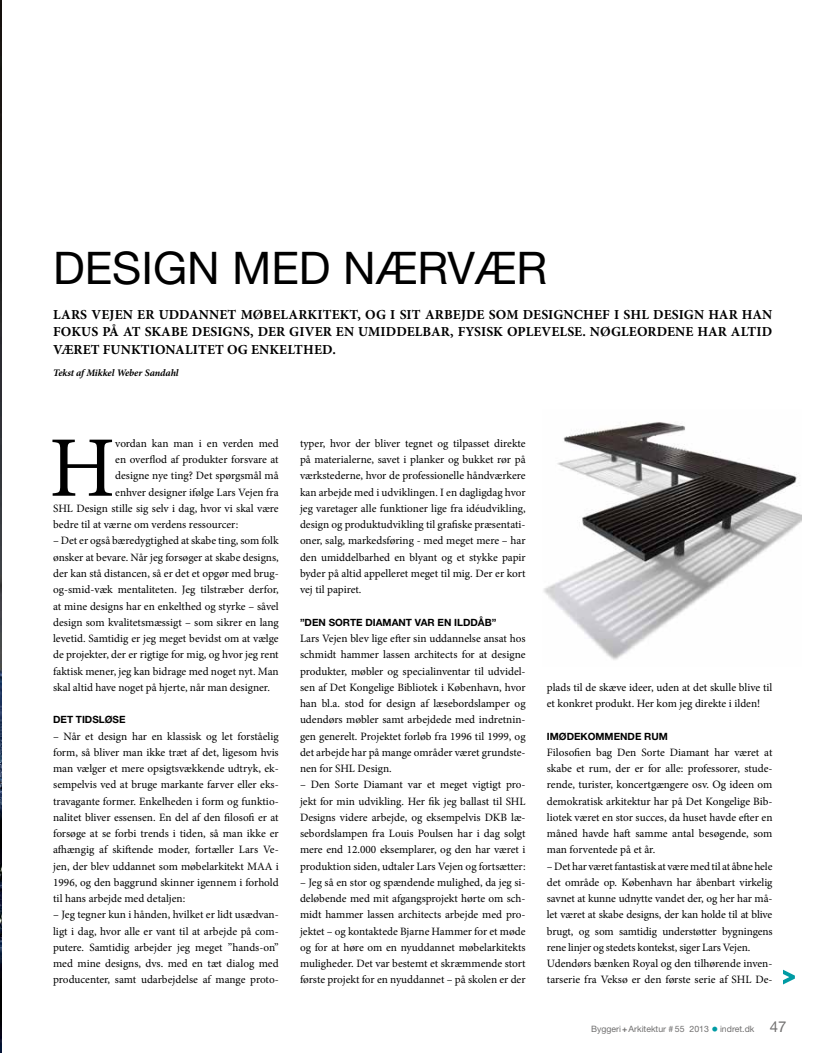
<style>
.page{position:relative;width:815px;height:1053px;background:#fff}
.page>*{position:absolute;margin:0;border:0;box-sizing:border-box;transform-origin:0 0}
.t1{font:86.25px "Minion Pro";color:#000}
.t2{font:45px "Helvetica Neue";color:#000}
.t3{font:700 13.75px/17.5px "Minion Pro";letter-spacing:.01em;color:#000;text-align:justify}
.t4{font:11.25px/16.2px "Minion Pro";letter-spacing:-.005em;color:#000;text-align:justify}
.t5{font:700 10px "Helvetica Neue";color:#000}
.t6{font:italic 700 10px "Minion Pro";letter-spacing:-.005em;color:#000}
.t7{font:8.75px "Helvetica Neue";color:#706f6f}
.s1{font-weight:700}
.s2{font-size:13.75px;color:#009ba4}
.s3{font-size:15px}
</style>
<div class="page">
<img style="left:543px;top:422px;width:258px;height:238px">
<img style="left:0;top:0;width:2px;height:1052px">
<svg style="left:783px;top:969px;width:12px;height:16px"></svg>
<p class="t2" style="left:53px;top:241px;width:496px">Design med nærvær</p>
<p class="t3" style="left:53px;top:305px;width:721px">LARS VEJEN ER UDDANNET MØBELARKITEKT, OG I SIT ARBEJDE SOM DESIGNCHEF I SHL DESIGN HAR HAN FOKUS PÅ AT SKABE DESIGNS, DER GIVER EN UMIDDELBAR, FYSISK OPLEVELSE. NØGLEORDENE HAR ALTID VÆRET FUNKTIONALITET OG ENKELTHED.</p>
<p class="t6" style="left:53px;top:366px;width:127px">Tekst af Mikkel Weber Sandahl</p>
<p class="t1" style="left:49px;top:410px;width:68px">H</p>
<p class="t4" style="left:115px;top:435px;width:165px">vordan kan man i en verden med</p>
<p class="t4" style="left:115px;top:451px;width:165px">en overflod af produkter forsvare at</p>
<p class="t4" style="left:115px;top:468px;width:165px">designe nye ting? Det spørgsmål må</p>
<p class="t4" style="left:115px;top:484px;width:165px">enhver designer ifølge Lars Vejen fra</p>
<p class="t4" style="left:53px;top:500px;width:227px">SHL Design stille sig selv i dag, hvor vi skal være</p>
<p class="t4" style="left:53px;top:516px;width:187px">bedre til at værne om verdens ressourcer:</p>
<p class="t4" style="left:53px;top:533px;width:227px">– Det er også bæredygtighed at skabe ting, som folk ønsker at bevare. Når jeg forsøger at skabe designs, der kan stå distancen, så er det et opgør med brug&shy;og-smid-væk mentaliteten. Jeg tilstræber derfor, at mine designs har en enkelthed og styrke – såvel design som kvalitetsmæssigt – som sikrer en lang levetid. Samtidig er jeg meget bevidst om at vælge de projekter, der er rigtige for mig, og hvor jeg rent faktisk mener, jeg kan bidrage med noget nyt. Man skal altid have noget på hjerte, når man designer.</p>
<p class="t5" style="left:53px;top:713px;width:74px">DET TIDSLØSE</p>
<p class="t4" style="left:53px;top:728px;width:227px">– Når et design har en klassisk og let forståelig form, så bliver man ikke træt af det, ligesom hvis man vælger et mere opsigtsvækkende udtryk, ek&shy;sempelvis ved at bruge markante farver eller eks&shy;travagante former. Enkelheden i form og funktio&shy;nalitet bliver essensen. En del af den filosofi er at forsøge at se forbi trends i tiden, så man ikke er afhængig af skiftende moder, fortæller Lars Ve&shy;jen, der blev uddannet som møbelarkitekt MAA i 1996, og den baggrund skinner igennem i forhold til hans arbejde med detaljen:</p>
<p class="t4" style="left:53px;top:906px;width:227px">– Jeg tegner kun i hånden, hvilket er lidt usædvan&shy;ligt i dag, hvor alle er vant til at arbejde på com&shy;putere. Samtidig arbejder jeg meget ”hands-on” med mine designs, dvs. med en tæt dialog med producenter, samt udarbejdelse af mange proto-</p>
<p class="t4" style="left:300px;top:435px;width:227px">typer, hvor der bliver tegnet og tilpasset direkte på materialerne, savet i planker og bukket rør på værkstederne, hvor de professionelle håndværkere kan arbejde med i udviklingen. I en dagligdag hvor jeg varetager alle funktioner lige fra idéudvikling, design og produktudvikling til grafiske præsentati&shy;oner, salg, markedsføring - med meget mere – har den umiddelbarhed en blyant og et stykke papir byder på altid appelleret meget til mig. Der er kort vej til papiret.</p>
<p class="t5" style="left:300px;top:616px;width:198px">”DEN SORTE DIAMANT VAR EN ILDDÅB”</p>
<p class="t4" style="left:300px;top:630px;width:227px">Lars Vejen blev lige efter sin uddannelse ansat hos schmidt hammer lassen architects for at designe produkter, møbler og specialinventar til udvidel&shy;sen af Det Kongelige Bibliotek i København, hvor han bl.a. stod for design af læsebordslamper og udendørs møbler samt arbejdede med indretnin&shy;gen generelt. Projektet forløb fra 1996 til 1999, og det arbejde har på mange områder været grundste&shy;nen for SHL Design.</p>
<p class="t4" style="left:300px;top:776px;width:227px">– Den Sorte Diamant var et meget vigtigt pro&shy;jekt for min udvikling. Her fik jeg ballast til SHL Designs videre arbejde, og eksempelvis DKB læ&shy;sebordslampen fra Louis Poulsen har i dag solgt mere end 12.000 eksemplarer, og den har været i produktion siden, udtaler Lars Vejen og fortsætter:</p>
<p class="t4" style="left:300px;top:874px;width:227px">– Jeg så en stor og spændende mulighed, da jeg si&shy;deløbende med mit afgangsprojekt hørte om sch&shy;midt hammer lassen architects arbejde med pro&shy;jektet – og kontaktede Bjarne Hammer for et møde og for at høre om en nyuddannet møbelarkitekts muligheder. Det var bestemt et skræmmende stort første projekt for en nyuddannet – på skolen er der</p>
<p class="t4" style="left:547px;top:679px;width:227px">plads til de skæve ideer, uden at det skulle blive til et konkret produkt. Her kom jeg direkte i ilden!</p>
<p class="t5" style="left:547px;top:729px;width:123px">IMØDEKOMMENDE RUM</p>
<p class="t4" style="left:547px;top:744px;width:227px">Filosofien bag Den Sorte Diamant har været at skabe et rum, der er for alle: professorer, stude&shy;rende, turister, koncertgængere osv. Og ideen om demokratisk arkitektur har på Det Kongelige Bib&shy;liotek været en stor succes, da huset havde efter en måned havde haft samme antal besøgende, som man forventede på et år.</p>
<p class="t4" style="left:547px;top:857px;width:227px;text-align:left">– Det har været fantastisk at være med til at åbne hele det område op. København har åbenbart virkelig savnet at kunne udnytte vandet der, og her har må&shy;let været at skabe designs, der kan holde til at blive brugt, og som samtidig understøtter bygningens rene linjer og stedets kontekst, siger Lars Vejen.<br>Udendørs bænken Royal og den tilhørende inven&shy;tarserie fra Veksø er den første serie af SHL De-</p>
<p class="t7" style="left:591px;top:1023px;width:197px">Byggeri<span class="s1">+</span>Arkitektur # 55 2013 <span class="s2">•</span> indret.dk <span class="s3">47</span></p>
</div>
